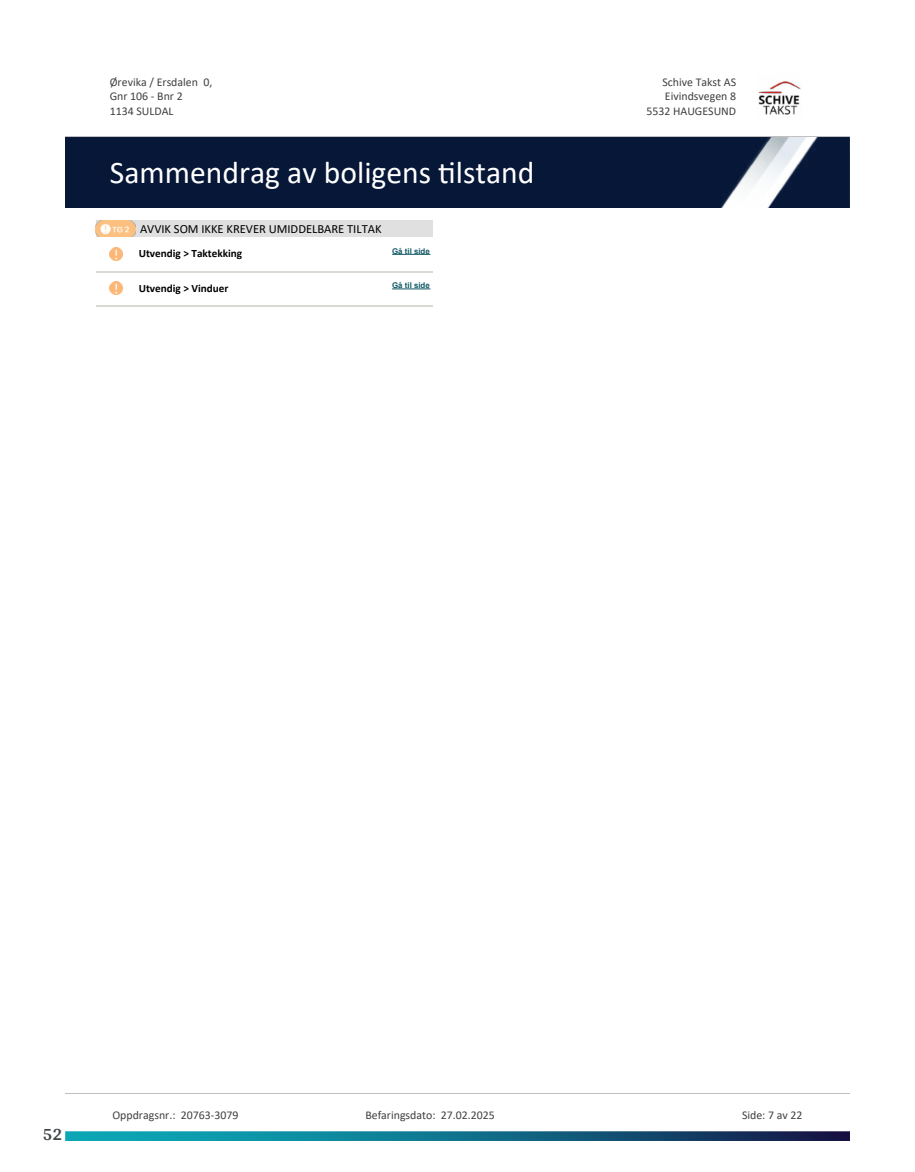
<style>
.page{position:relative;width:915px;height:1172px;background:#fff}
.page>*{position:absolute;margin:0;border:0;box-sizing:border-box;transform-origin:0 0}
.t1{font:31.65px "Calibri";color:#fff}
.t2{font:700 18px "Arya";color:#414749}
.t3{font:12.45px "Calibri";color:#000}
.t4{font:11.85px/14.5px "Calibri";color:#404040}
.t5{font:700 11.25px "Calibri";color:#000}
.t6{font:700 7.95px "Arial";color:#115965}
</style>
<div class="page">
<svg style="left:96px;top:221px;width:40px;height:16px"></svg>
<img style="left:96px;top:221px;width:39px;height:15px">
<div style="left:136px;top:221px;width:253px;height:16px;background:#e0e0e0"></div>
<div style="left:389px;top:221px;width:44px;height:16px;background:#e0e0e0"></div>
<svg style="left:110px;top:247px;width:12px;height:13px"></svg>
<hr style="left:392px;top:254px;width:38px;height:1px;background:#115965">
<hr style="left:96px;top:271px;width:40px;height:1px;background:#d7dbd3">
<hr style="left:136px;top:271px;width:62px;height:1px;background:#d7dbd3">
<hr style="left:198px;top:271px;width:67px;height:1px;background:#d7dbd3">
<hr style="left:265px;top:271px;width:124px;height:1px;background:#d7dbd3">
<hr style="left:389px;top:271px;width:44px;height:1px;background:#d7dbd3">
<svg style="left:110px;top:282px;width:12px;height:13px"></svg>
<hr style="left:392px;top:288px;width:38px;height:1px;background:#115965">
<hr style="left:96px;top:305px;width:40px;height:2px;background:#d7dbd3">
<hr style="left:136px;top:305px;width:62px;height:2px;background:#d7dbd3">
<hr style="left:198px;top:305px;width:67px;height:2px;background:#d7dbd3">
<hr style="left:265px;top:305px;width:124px;height:2px;background:#d7dbd3">
<hr style="left:389px;top:305px;width:44px;height:2px;background:#d7dbd3">
<div style="left:65px;top:137px;width:784px;height:71px;background:#071738"></div>
<img style="left:758px;top:81px;width:43px;height:34px">
<hr style="left:65px;top:136px;width:784px;height:1px;background:#c0c0c0">
<hr style="left:65px;top:1093px;width:784px;height:1px;background:#c0c0c0">
<img style="left:65px;top:1131px;width:784px;height:9px">
<p class="t4" style="left:110px;top:74px;width:104px">Ørevika / Ersdalen 0,<br>Gnr 106 - Bnr 2<br>1134 SULDAL</p>
<p class="t4" style="left:662px;top:74px;width:75px">Schive Takst AS</p>
<p class="t4" style="left:664px;top:89px;width:73px">Eivindsvegen 8</p>
<p class="t4" style="left:646px;top:103px;width:91px">5532 HAUGESUND</p>
<h1 class="t1" style="left:110px;top:150px;width:426px">Sammendrag av boligens 琀椀lstand</h1>
<p class="t3" style="left:140px;top:220px;width:243px">AVVIK SOM IKKE KREVER UMIDDELBARE TILTAK</p>
<p class="t5" style="left:139px;top:245px;width:105px">Utvendig &gt; Taktekking</p>
<p class="t6" style="left:392px;top:245px;width:39px">Gå til side</p>
<p class="t5" style="left:139px;top:280px;width:91px">Utvendig &gt; Vinduer</p>
<p class="t6" style="left:392px;top:280px;width:39px">Gå til side</p>
<h2 class="t2" style="left:43px;top:1123px;width:21px">52</h2>
<p class="t4" style="left:112px;top:1107px;width:127px">Oppdragsnr.: 20763-3079</p>
<p class="t4" style="left:365px;top:1107px;width:131px">Befaringsdato: 27.02.2025</p>
<p class="t4" style="left:741px;top:1107px;width:62px">Side: 7 av 22</p>
</div>
